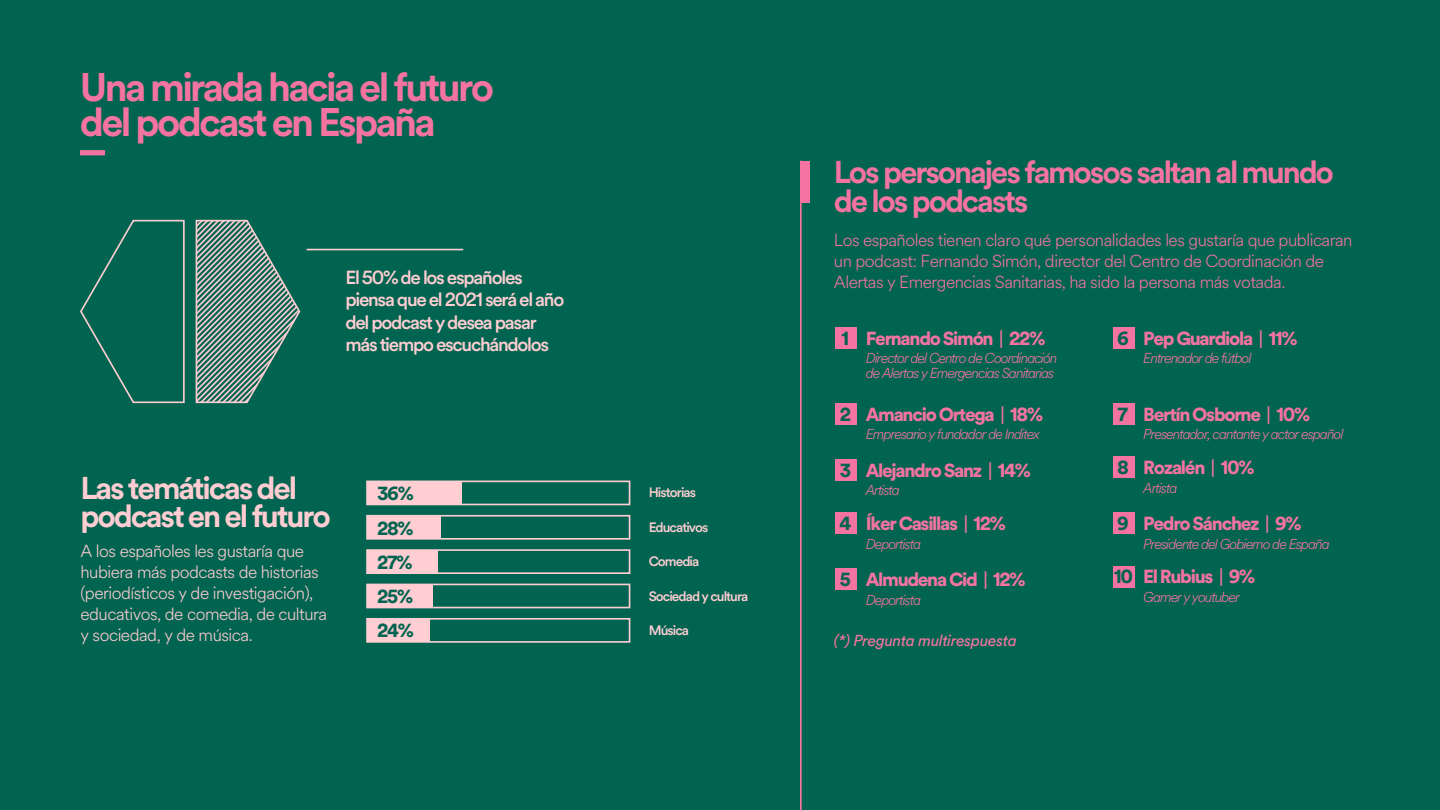
<style>
.page{position:relative;width:1440px;height:810px;background:#006450}
.page>*{position:absolute;margin:0;border:0;box-sizing:border-box;transform-origin:0 0}
.t1{font:700 39.53px/35.5px "Circular Spotify Text";letter-spacing:-.07em;color:#f573a0}
.t2{font:700 31.2px/28.7px "Circular Spotify Text";letter-spacing:-.07em;color:#f573a0}
.t3{font:700 31.2px/28.7px "Circular Spotify Text";letter-spacing:-.07em;color:#ffcdd2}
.t4{font:900 18.75px "Circular Spotify Text";letter-spacing:-.07em;color:#f573a0}
.t5{font:500 18.75px/22.5px "Circular Spotify Text";letter-spacing:-.07em;color:#ffcdd2}
.t6{font:900 18.75px/34.3px "Circular Spotify Text";letter-spacing:-.07em;color:#006450;text-align:justify}
.t7{font:300 17.25px/20.9px "Circular Spotify Text";letter-spacing:-.03em;color:#f573a0}
.t8{font:300 17.25px/20.9px "Circular Spotify Text";letter-spacing:-.03em;color:#ffcdd2}
.t9{font:italic 15.75px "Circular Spotify Text";letter-spacing:-.025em;color:#f573a0}
.t10{font:italic 300 14.25px/15px "Circular Spotify Text";letter-spacing:-.07em;color:#f573a0}
.t11{font:500 13.5px "Circular Spotify Text";letter-spacing:-.07em;color:#ffcdd2}
.s1{color:#006450}
.s2{font-weight:400}
</style>
<div class="page">
<div style="left:80px;top:150px;width:25px;height:5px;background:#f573a0"></div>
<hr style="left:800px;top:161px;width:2px;height:649px;background:#f573a0">
<div style="left:801px;top:161px;width:9px;height:41px;background:#f573a0"></div>
<div style="left:835px;top:327px;width:22px;height:22px;background:#f573a0"></div>
<div style="left:835px;top:403px;width:22px;height:22px;background:#f573a0"></div>
<div style="left:835px;top:459px;width:22px;height:22px;background:#f573a0"></div>
<div style="left:835px;top:512px;width:22px;height:22px;background:#f573a0"></div>
<div style="left:835px;top:569px;width:22px;height:21px;background:#f573a0"></div>
<div style="left:1113px;top:327px;width:21px;height:22px;background:#f573a0"></div>
<div style="left:1113px;top:403px;width:21px;height:22px;background:#f573a0"></div>
<div style="left:1113px;top:456px;width:21px;height:22px;background:#f573a0"></div>
<div style="left:1113px;top:512px;width:21px;height:22px;background:#f573a0"></div>
<div style="left:1113px;top:566px;width:21px;height:21px;background:#f573a0"></div>
<svg style="left:80px;top:219px;width:105px;height:185px"></svg>
<svg style="left:195px;top:219px;width:106px;height:185px"></svg>
<hr style="left:307px;top:249px;width:156px;height:1px;background:#ffcdd2">
<div style="left:366px;top:481px;width:264px;height:24px;border:2px solid #ffcdd2"></div>
<div style="left:366px;top:515px;width:264px;height:25px;border:2px solid #ffcdd2"></div>
<div style="left:366px;top:549px;width:264px;height:25px;border:2px solid #ffcdd2"></div>
<div style="left:366px;top:584px;width:264px;height:24px;border:2px solid #ffcdd2"></div>
<div style="left:366px;top:618px;width:264px;height:25px;border:2px solid #ffcdd2"></div>
<div style="left:367px;top:481px;width:95px;height:23px;background:#ffcdd2"></div>
<div style="left:367px;top:516px;width:73px;height:23px;background:#ffcdd2"></div>
<div style="left:367px;top:550px;width:71px;height:23px;background:#ffcdd2"></div>
<div style="left:367px;top:584px;width:66px;height:24px;background:#ffcdd2"></div>
<div style="left:367px;top:619px;width:62px;height:23px;background:#ffcdd2"></div>
<h1 class="t1" style="left:80px;top:70px;width:416px">Una mirada hacia el futuro del podcast en España</h1>
<h3 class="t5" style="left:345px;top:266px;width:220px">El 50% de los españoles piensa que el 2021 será el año del podcast y desea pasar más tiempo escuchándolos</h3>
<h2 class="t3" style="left:80px;top:474px;width:252px">Las temáticas del podcast en el futuro</h2>
<p class="t8" style="left:80px;top:541px;width:248px">A los españoles les gustaría que hubiera más podcasts de historias (periodísticos y de investigación), educativos, de comedia, de cultura y sociedad, y de música.</p>
<h3 class="t6" style="left:377px;top:476px;width:38px">36% 28% 27% 25% 24%</h3>
<p class="t11" style="left:649px;top:483px;width:49px">Historias</p>
<p class="t11" style="left:649px;top:518px;width:61px">Educativos</p>
<p class="t11" style="left:649px;top:552px;width:52px">Comedia</p>
<p class="t11" style="left:649px;top:587px;width:101px">Sociedad y cultura</p>
<p class="t11" style="left:649px;top:621px;width:42px">Música</p>
<h2 class="t2" style="left:834px;top:159px;width:502px">Los personajes famosos saltan al mundo de los podcasts</h2>
<p class="t7" style="left:834px;top:230px;width:520px">Los españoles tienen claro qué personalidades les gustaría que publicaran un podcast: Fernando Simón, director del Centro de Coordinación de<br>Alertas y Emergencias Sanitarias, ha sido la persona más votada.</p>
<h3 class="t4" style="left:842px;top:325px;width:205px"><span class="s1">1</span> Fernando Simón <span class="s2">|</span> 22%</h3>
<p class="t10" style="left:866px;top:351px;width:193px">Director del Centro de Coordinación de Alertas y Emergencias Sanitarias</p>
<h3 class="t4" style="left:840px;top:401px;width:205px"><span class="s1">2</span> Amancio Ortega <span class="s2">|</span> 18%</h3>
<p class="t10" style="left:866px;top:427px;width:176px">Empresario y fundador de Inditex</p>
<h3 class="t4" style="left:840px;top:457px;width:193px"><span class="s1">3</span> Alejandro Sanz <span class="s2">|</span> 14%</h3>
<p class="t10" style="left:866px;top:483px;width:36px">Artista</p>
<h3 class="t4" style="left:839px;top:510px;width:168px"><span class="s1">4</span> Íker Casillas <span class="s2">|</span> 12%</h3>
<p class="t10" style="left:866px;top:536px;width:57px">Deportista</p>
<h3 class="t4" style="left:840px;top:566px;width:187px"><span class="s1">5</span> Almudena Cid <span class="s2">|</span> 12%</h3>
<p class="t10" style="left:866px;top:593px;width:57px">Deportista</p>
<h3 class="t4" style="left:1117px;top:325px;width:182px"><span class="s1">6</span> Pep Guardiola <span class="s2">|</span> 11%</h3>
<p class="t10" style="left:1143px;top:351px;width:110px">Entrenador de fútbol</p>
<h3 class="t4" style="left:1118px;top:401px;width:194px"><span class="s1">7</span> Bertín Osborne <span class="s2">|</span> 10%</h3>
<p class="t10" style="left:1143px;top:427px;width:202px">Presentador, cantante y actor español</p>
<h3 class="t4" style="left:1117px;top:454px;width:139px"><span class="s1">8</span> Rozalén <span class="s2">|</span> 10%</h3>
<p class="t10" style="left:1143px;top:480px;width:36px">Artista</p>
<h3 class="t4" style="left:1117px;top:510px;width:186px"><span class="s1">9</span> Pedro Sánchez <span class="s2">|</span> 9%</h3>
<p class="t10" style="left:1143px;top:536px;width:188px">Presidente del Gobierno de España</p>
<h3 class="t4" style="left:1114px;top:564px;width:143px"><span class="s1">10</span> El Rubius <span class="s2">|</span> 9%</h3>
<p class="t10" style="left:1143px;top:590px;width:98px">Gamer y youtuber</p>
<p class="t9" style="left:834px;top:629px;width:184px">(*) Pregunta multirespuesta</p>
</div>
